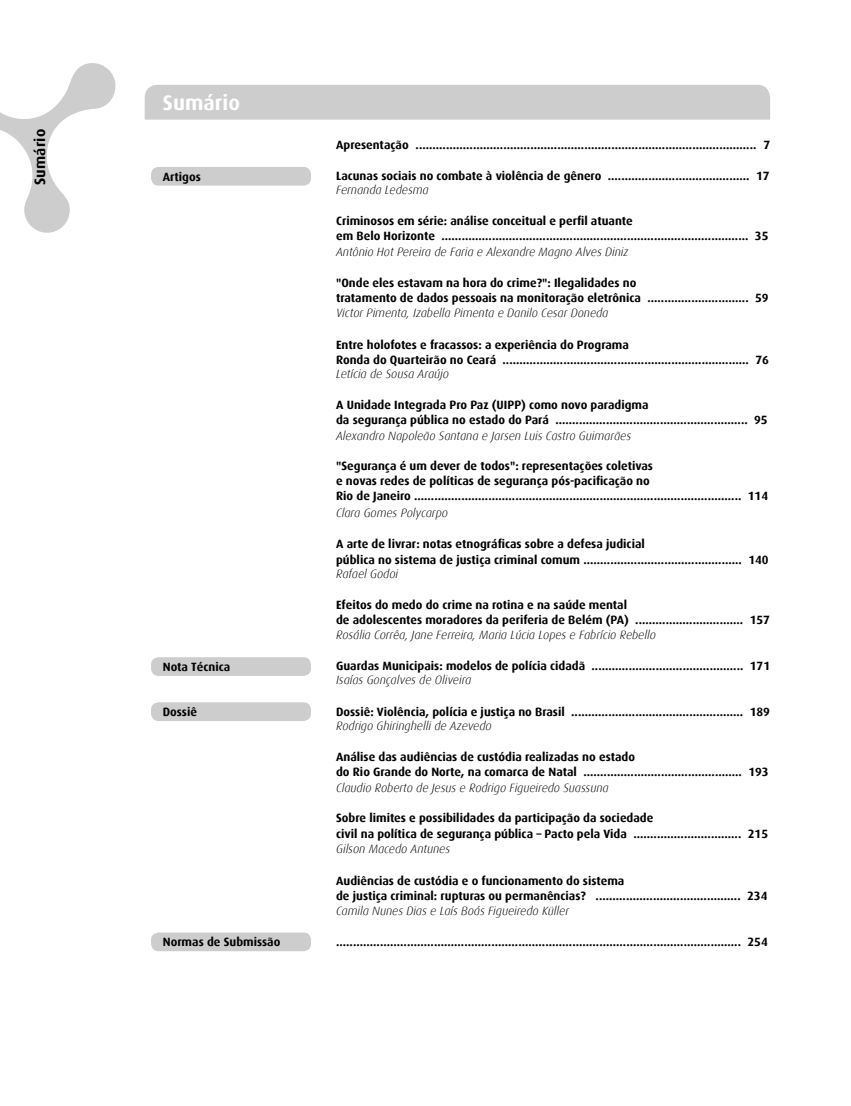
<style>
.page{position:relative;width:851px;height:1106px;background:#fff}
.page>*{position:absolute;margin:0;border:0;box-sizing:border-box;transform-origin:0 0}
.t1{font:700 21px "Dax";color:#fff}
.t2{font:700 15px "Dax";letter-spacing:.01em;color:#000}
.t3{font:700 12px/15px "Dax";color:#020203}
.t4{font:italic 300 12px "Dax";color:#000}
</style>
<div class="page">
<div style="left:145px;top:85px;width:625px;height:35px;background:#cdcdcd"></div>
<div style="left:151px;top:702px;width:160px;height:19px;background:#cdcdcd;border-radius:8px"></div>
<div style="left:151px;top:657px;width:160px;height:19px;background:#cdcdcd;border-radius:8px"></div>
<div style="left:151px;top:167px;width:160px;height:19px;background:#cdcdcd;border-radius:8px"></div>
<div style="left:151px;top:932px;width:160px;height:19px;background:#cdcdcd;border-radius:8px"></div>
<svg style="left:0;top:63px;width:116px;height:170px"></svg>
<p class="t2" style="left:32px;top:185px;width:57px;rotate:-90deg">Sumário</p>
<h1 class="t1" style="left:163px;top:91px;width:79px">Sumário</h1>
<p class="t3" style="left:163px;top:169px;width:39px">Artigos</p>
<p class="t3" style="left:163px;top:659px;width:69px">Nota Técnica</p>
<p class="t3" style="left:163px;top:704px;width:36px">Dossiê</p>
<p class="t3" style="left:336px;top:137px;width:435px">Apresentação ..................................................................................................... 7</p>
<p class="t3" style="left:336px;top:168px;width:435px">Lacunas sociais no combate à violência de gênero .......................................... 17</p>
<p class="t3" style="left:336px;top:213px;width:434px">Criminosos em série: análise conceitual e perfil atuante<br>em Belo Horizonte ........................................................................................... 35</p>
<p class="t3" style="left:336px;top:275px;width:434px">"Onde eles estavam na hora do crime?": Ilegalidades no<br>tratamento de dados pessoais na monitoração eletrônica .............................. 59</p>
<p class="t4" style="left:336px;top:183px;width:94px">Fernanda Ledesma</p>
<p class="t4" style="left:336px;top:245px;width:294px">Antônio Hot Pereira de Faria e Alexandre Magno Alves Diniz</p>
<p class="t4" style="left:336px;top:306px;width:274px">Victor Pimenta, Izabella Pimenta e Danilo Cesar Doneda</p>
<p class="t3" style="left:336px;top:337px;width:434px">Entre holofotes e fracassos: a experiência do Programa<br>Ronda do Quarteirão no Ceará ......................................................................... 76</p>
<p class="t4" style="left:336px;top:367px;width:114px">Letícia de Sousa Araújo</p>
<p class="t3" style="left:336px;top:397px;width:433px">A Unidade Integrada Pro Paz (UIPP) como novo paradigma<br>da segurança pública no estado do Pará ......................................................... 95</p>
<p class="t4" style="left:336px;top:429px;width:296px">Alexandro Napoleão Santana e Jarsen Luis Castro Guimarães</p>
<p class="t3" style="left:336px;top:459px;width:433px">"Segurança é um dever de todos": representações coletivas<br>e novas redes de políticas de segurança pós-pacificação no<br>Rio de Janeiro ................................................................................................. 114</p>
<p class="t3" style="left:336px;top:537px;width:434px">A arte de livrar: notas etnográficas sobre a defesa judicial<br>pública no sistema de justiça criminal comum ............................................... 140</p>
<p class="t4" style="left:336px;top:506px;width:113px">Clara Gomes Polycarpo</p>
<p class="t4" style="left:336px;top:567px;width:63px">Rafael Godoi</p>
<p class="t3" style="left:336px;top:597px;width:435px">Efeitos do medo do crime na rotina e na saúde mental<br>de adolescentes moradores da periferia de Belém (PA) ................................ 157</p>
<p class="t3" style="left:336px;top:658px;width:435px">Guardas Municipais: modelos de polícia cidadã ............................................. 171</p>
<p class="t3" style="left:336px;top:704px;width:435px">Dossiê: Violência, polícia e justiça no Brasil ................................................... 189</p>
<p class="t3" style="left:336px;top:749px;width:434px">Análise das audiências de custódia realizadas no estado<br>do Rio Grande do Norte, na comarca de Natal ............................................... 193</p>
<p class="t4" style="left:336px;top:628px;width:321px">Rosália Corrêa, Jane Ferreira, Maria Lúcia Lopes e Fabrício Rebello</p>
<p class="t4" style="left:336px;top:673px;width:137px">Isaías Gonçalves de Oliveira</p>
<p class="t4" style="left:336px;top:719px;width:157px">Rodrigo Ghiringhelli de Azevedo</p>
<p class="t4" style="left:336px;top:781px;width:274px">Claudio Roberto de Jesus e Rodrigo Figueiredo Suassuna</p>
<p class="t3" style="left:336px;top:811px;width:433px">Sobre limites e possibilidades da participação da sociedade<br>civil na política de segurança pública – Pacto pela Vida ................................ 215</p>
<p class="t4" style="left:336px;top:842px;width:115px">Gilson Macedo Antunes</p>
<p class="t3" style="left:336px;top:873px;width:433px">Audiências de custódia e o funcionamento do sistema<br>de justiça criminal: rupturas ou permanências? ........................................... 234</p>
<p class="t4" style="left:336px;top:904px;width:234px">Camila Nunes Dias e Laís Boás Figueiredo Küller</p>
<p class="t3" style="left:163px;top:934px;width:119px">Normas de Submissão</p>
<p class="t3" style="left:336px;top:934px;width:433px">........................................................................................................................ 254</p>
</div>
